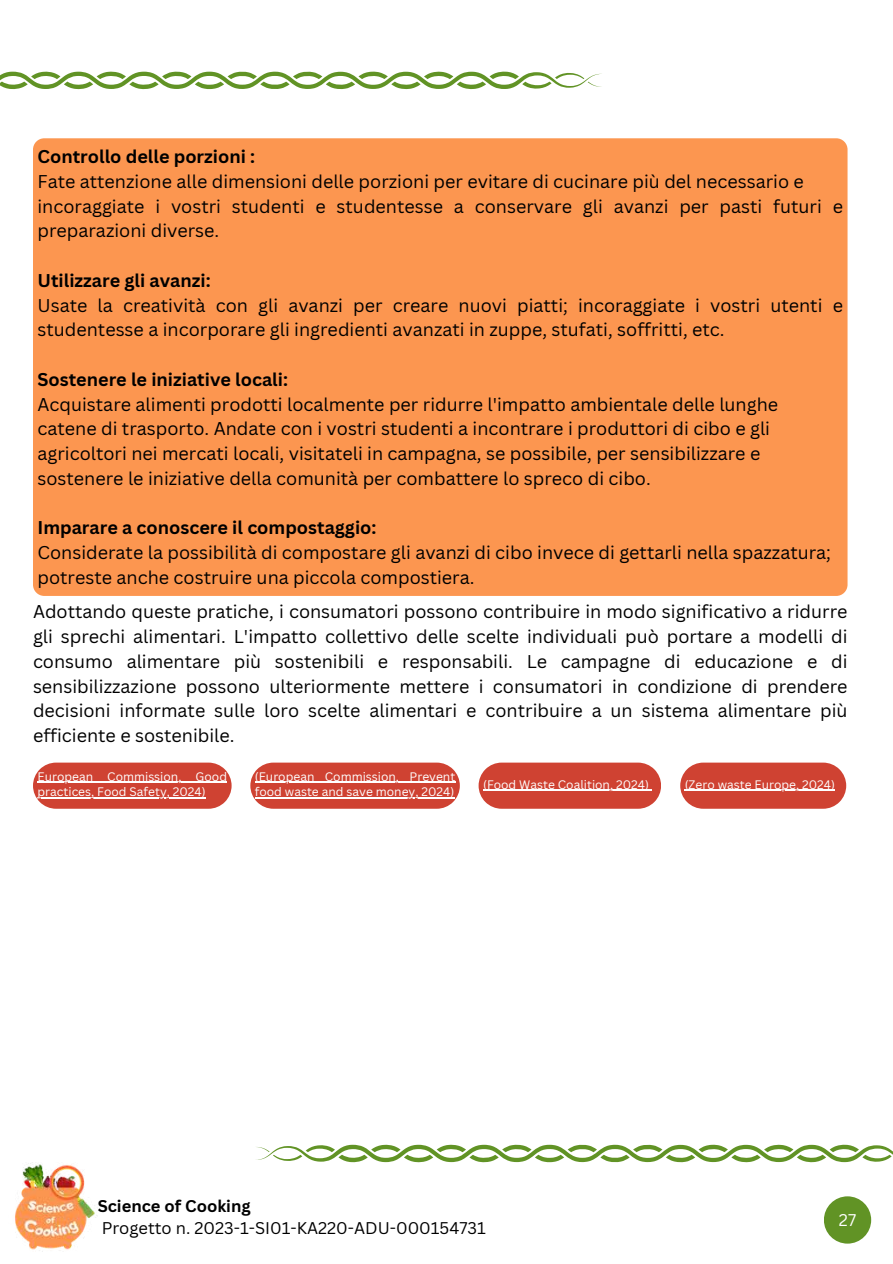
<style>
.page{position:relative;width:893px;height:1264px;background:#fff}
.page>*{position:absolute;margin:0;border:0;box-sizing:border-box;transform-origin:0 0}
.t1{font:18px/24.8px "Canva Sans";color:#000}
.t2{font:700 18px "Canva Sans";color:#000}
.t3{font:16.5px "Canva Sans";color:#000}
.t4{font:700 16.5px "Canva Sans";color:#000}
.t5{font:16.5px "Canva Sans";color:#fff}
.t6{font:12px/15.8px "Canva Sans";color:#fff}
</style>
<div class="page">
<img style="left:15px;top:1162px;width:82px;height:89px">
<div style="left:823px;top:1196px;width:48px;height:47px;background:#619325;border-radius:50%"></div>
<svg style="left:256px;top:1144px;width:636px;height:18px"></svg>
<svg style="left:0;top:71px;width:602px;height:18px"></svg>
<div style="left:33px;top:138px;width:814px;height:458px;background:#fc9650;border-radius:11px"></div>
<svg style="left:680px;top:762px;width:166px;height:46px;background:#d35344"></svg>
<hr style="left:684px;top:789px;width:150px;height:1px;background:#fff">
<svg style="left:478px;top:762px;width:183px;height:46px;background:#d45647"></svg>
<svg style="left:250px;top:762px;width:210px;height:46px;background:#d45547"></svg>
<hr style="left:255px;top:781px;width:200px;height:1px;background:#fff">
<hr style="left:255px;top:797px;width:199px;height:1px;background:#fff">
<svg style="left:33px;top:762px;width:198px;height:46px;background:#d35446"></svg>
<hr style="left:37px;top:781px;width:190px;height:1px;background:#fff">
<hr style="left:37px;top:797px;width:169px;height:1px;background:#fff">
<p class="t2" style="left:37px;top:144px;width:219px">Controllo delle porzioni :</p>
<p class="t1" style="left:37px;top:168px;width:807px">Fate attenzione alle dimensioni delle porzioni per evitare di cucinare più del necessario e incoraggiate i vostri studenti e studentesse a conservare gli avanzi per pasti futuri e preparazioni diverse.</p>
<p class="t2" style="left:37px;top:268px;width:175px">Utilizzare gli avanzi:</p>
<p class="t1" style="left:37px;top:292px;width:807px">Usate la creatività con gli avanzi per creare nuovi piatti; incoraggiate i vostri utenti e studentesse a incorporare gli ingredienti avanzati in zuppe, stufati, soffritti, etc.</p>
<p class="t2" style="left:37px;top:367px;width:252px">Sostenere le iniziative locali:</p>
<p class="t1" style="left:37px;top:391px;width:742px">Acquistare alimenti prodotti localmente per ridurre l'impatto ambientale delle lunghe catene di trasporto. Andate con i vostri studenti a incontrare i produttori di cibo e gli agricoltori nei mercati locali, visitateli in campagna, se possibile, per sensibilizzare e sostenere le iniziative della comunità per combattere lo spreco di cibo.</p>
<p class="t2" style="left:37px;top:515px;width:340px">Imparare a conoscere il compostaggio:</p>
<p class="t1" style="left:37px;top:540px;width:795px">Considerate la possibilità di compostare gli avanzi di cibo invece di gettarli nella spazzatura; potreste anche costruire una piccola compostiera.</p>
<p class="t1" style="left:33px;top:599px;width:816px;text-align:justify">Adottando queste pratiche, i consumatori possono contribuire in modo significativo a ridurre gli sprechi alimentari. L'impatto collettivo delle scelte individuali può portare a modelli di consumo alimentare più sostenibili e responsabili. Le campagne di educazione e di sensibilizzazione possono ulteriormente mettere i consumatori in condizione di prendere decisioni informate sulle loro scelte alimentari e contribuire a un sistema alimentare più efficiente e sostenibile.</p>
<p class="t6" style="left:483px;top:776px;width:167px">(Food Waste Coalition, 2024)</p>
<p class="t6" style="left:684px;top:776px;width:152px">(Zero waste Europe, 2024)</p>
<p class="t6" style="left:37px;top:768px;width:191px">European Commission, Good practices, Food Safety, 2024)</p>
<p class="t6" style="left:255px;top:768px;width:202px">(European Commission, Prevent food waste and save money, 2024)</p>
<p class="t4" style="left:98px;top:1193px;width:154px">Science of Cooking</p>
<p class="t3" style="left:102px;top:1216px;width:385px">Progetto n. 2023-1-SI01-KA220-ADU-000154731</p>
<p class="t5" style="left:838px;top:1207px;width:19px">27</p>
</div>
